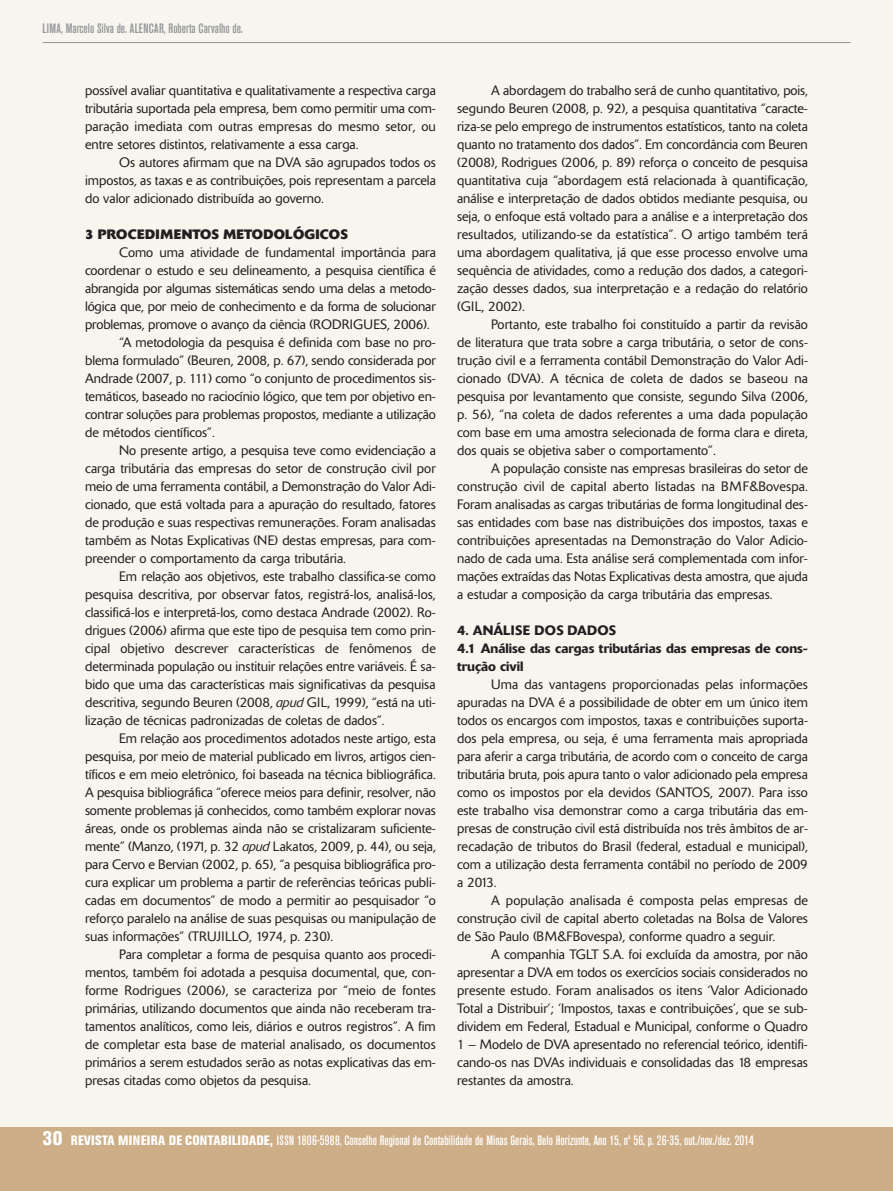
<style>
.page{position:relative;width:893px;height:1191px;background:#f8f5ef}
.page>*{position:absolute;margin:0;border:0;box-sizing:border-box;transform-origin:0 0}
.t1{font:300 13.5px/18px "Delta";color:#231f20;text-align:justify}
.t2{font:500 condensed 13.5px "Akzidenz Grotesk BE";color:#fff}
.t3{font:500 13.5px/18px "Delta";color:#231f20}
.t4{font:500 condensed 13.5px "Akzidenz Grotesk BE";color:#939598}
.t5{font:700 13.5px "Delta";letter-spacing:.02em;color:#231f20}
.s1{font-style:italic}
.s2{font-weight:800;font-size:19.5px}
.s3{font-weight:800}
</style>
<div class="page">
<hr style="left:43px;top:42px;width:807px;height:1px;background:#939598">
<div style="left:0;top:1127px;width:893px;height:64px;background:#ceae87"></div>
<p class="t4" style="left:43px;top:23px;width:202px">LIMA, Marcelo Silva de. ALENCAR, Roberta Carvalho de.</p>
<p class="t1" style="left:85px;top:82px;width:352px">possível avaliar quantitativa e qualitativamente a respectiva carga tributária suportada pela empresa, bem como permitir uma com&shy;paração imediata com outras empresas do mesmo setor, ou entre setores distintos, relativamente a essa carga.</p>
<p class="t1" style="left:85px;top:154px;width:352px;text-indent:34px">Os autores afirmam que na DVA são agrupados todos os impostos, as taxas e as contribuições, pois representam a parcela do valor adicionado distribuída ao governo.</p>
<p class="t5" style="left:85px;top:229px;width:264px">3 PROCEDIMENTOS METODOLÓGICOS</p>
<p class="t1" style="left:119px;top:244px;width:318px">Como uma atividade de fundamental importância para</p>
<p class="t1" style="left:85px;top:262px;width:352px">coordenar o estudo e seu delineamento, a pesquisa científica é</p>
<p class="t1" style="left:85px;top:280px;width:352px">abrangida por algumas sistemáticas sendo uma delas a metodo-</p>
<p class="t1" style="left:85px;top:298px;width:352px">lógica que, por meio de conhecimento e da forma de solucionar</p>
<p class="t1" style="left:85px;top:316px;width:346px">problemas, promove o avanço da ciência (RODRIGUES, 2006).</p>
<p class="t1" style="left:119px;top:334px;width:318px">“A metodologia da pesquisa é definida com base no pro-</p>
<p class="t1" style="left:85px;top:352px;width:352px">blema formulado” (Beuren, 2008, p. 67), sendo considerada por</p>
<p class="t1" style="left:85px;top:370px;width:352px">Andrade (2007, p. 111) como “o conjunto de procedimentos sis-</p>
<p class="t1" style="left:85px;top:388px;width:352px">temáticos, baseado no raciocínio lógico, que tem por objetivo en-</p>
<p class="t1" style="left:85px;top:406px;width:352px">contrar soluções para problemas propostos, mediante a utilização</p>
<p class="t1" style="left:85px;top:424px;width:131px">de métodos científicos”.</p>
<p class="t1" style="left:119px;top:442px;width:318px">No presente artigo, a pesquisa teve como evidenciação a</p>
<p class="t1" style="left:85px;top:460px;width:352px">carga tributária das empresas do setor de construção civil por</p>
<p class="t1" style="left:85px;top:478px;width:352px">meio de uma ferramenta contábil, a Demonstração do Valor Adi-</p>
<p class="t1" style="left:85px;top:496px;width:352px">cionado, que está voltada para a apuração do resultado, fatores</p>
<p class="t1" style="left:85px;top:514px;width:352px">de produção e suas respectivas remunerações. Foram analisadas</p>
<p class="t1" style="left:85px;top:532px;width:352px">também as Notas Explicativas (NE) destas empresas, para com-</p>
<p class="t1" style="left:85px;top:550px;width:262px">preender o comportamento da carga tributária.</p>
<p class="t1" style="left:119px;top:568px;width:318px">Em relação aos objetivos, este trabalho classifica-se como</p>
<p class="t1" style="left:85px;top:586px;width:352px">pesquisa descritiva, por observar fatos, registrá-los, analisá-los,</p>
<p class="t1" style="left:85px;top:604px;width:352px">classificá-los e interpretá-los, como destaca Andrade (2002). Ro-</p>
<p class="t1" style="left:85px;top:622px;width:352px">drigues (2006) afirma que este tipo de pesquisa tem como prin-</p>
<p class="t1" style="left:85px;top:640px;width:352px">cipal objetivo descrever características de fenômenos de</p>
<p class="t1" style="left:85px;top:658px;width:352px">determinada população ou instituir relações entre variáveis. É sa-</p>
<p class="t1" style="left:85px;top:676px;width:352px">bido que uma das características mais significativas da pesquisa</p>
<p class="t1" style="left:85px;top:694px;width:352px">descritiva, segundo Beuren (2008, <span class="s1">apud</span> GIL, 1999), “está na uti-</p>
<p class="t1" style="left:85px;top:712px;width:301px">lização de técnicas padronizadas de coletas de dados”.</p>
<p class="t1" style="left:119px;top:730px;width:318px">Em relação aos procedimentos adotados neste artigo, esta</p>
<p class="t1" style="left:85px;top:748px;width:352px">pesquisa, por meio de material publicado em livros, artigos cien-</p>
<p class="t1" style="left:85px;top:766px;width:352px">tíficos e em meio eletrônico, foi baseada na técnica bibliográfica.</p>
<p class="t1" style="left:85px;top:784px;width:352px">A pesquisa bibliográfica “oferece meios para definir, resolver, não</p>
<p class="t1" style="left:85px;top:802px;width:352px">somente problemas já conhecidos, como também explorar novas</p>
<p class="t1" style="left:85px;top:820px;width:352px">áreas, onde os problemas ainda não se cristalizaram suficiente-</p>
<p class="t1" style="left:85px;top:838px;width:352px">mente” (Manzo, (1971, p. 32 <span class="s1">apud</span> Lakatos, 2009, p. 44), ou seja,</p>
<p class="t1" style="left:85px;top:856px;width:352px">para Cervo e Bervian (2002, p. 65), “a pesquisa bibliográfica pro-</p>
<p class="t1" style="left:85px;top:874px;width:352px">cura explicar um problema a partir de referências teóricas publi-</p>
<p class="t1" style="left:85px;top:892px;width:352px">cadas em documentos” de modo a permitir ao pesquisador “o</p>
<p class="t1" style="left:85px;top:910px;width:352px">reforço paralelo na análise de suas pesquisas ou manipulação de</p>
<p class="t1" style="left:85px;top:928px;width:250px">suas informações” (TRUJILLO, 1974, p. 230).</p>
<p class="t1" style="left:119px;top:946px;width:318px">Para completar a forma de pesquisa quanto aos procedi-</p>
<p class="t1" style="left:85px;top:964px;width:352px">mentos, também foi adotada a pesquisa documental, que, con-</p>
<p class="t1" style="left:85px;top:982px;width:352px">forme Rodrigues (2006), se caracteriza por “meio de fontes</p>
<p class="t1" style="left:85px;top:1000px;width:352px">primárias, utilizando documentos que ainda não receberam tra-</p>
<p class="t1" style="left:85px;top:1018px;width:352px">tamentos analíticos, como leis, diários e outros registros”. A fim</p>
<p class="t1" style="left:85px;top:1036px;width:352px">de completar esta base de material analisado, os documentos</p>
<p class="t1" style="left:85px;top:1054px;width:352px">primários a serem estudados serão as notas explicativas das em-</p>
<p class="t1" style="left:85px;top:1072px;width:227px">presas citadas como objetos da pesquisa.</p>
<p class="t1" style="left:457px;top:82px;width:352px;text-indent:34px">A abordagem do trabalho será de cunho quantitativo, pois, segundo Beuren (2008, p. 92), a pesquisa quantitativa “caracte&shy;riza-se pelo emprego de instrumentos estatísticos, tanto na coleta quanto no tratamento dos dados”. Em concordância com Beuren (2008), Rodrigues (2006, p. 89) reforça o conceito de pesquisa quantitativa cuja “abordagem está relacionada à quantificação, análise e interpretação de dados obtidos mediante pesquisa, ou seja, o enfoque está voltado para a análise e a interpretação dos resultados, utilizando-se da estatística”. O artigo também terá uma abordagem qualitativa, já que esse processo envolve uma sequência de atividades, como a redução dos dados, a categori&shy;zação desses dados, sua interpretação e a redação do relatório (GIL, 2002).</p>
<p class="t1" style="left:457px;top:316px;width:352px;text-indent:34px">Portanto, este trabalho foi constituído a partir da revisão de literatura que trata sobre a carga tributária, o setor de cons&shy;trução civil e a ferramenta contábil Demonstração do Valor Adi&shy;cionado (DVA). A técnica de coleta de dados se baseou na pesquisa por levantamento que consiste, segundo Silva (2006, p. 56), “na coleta de dados referentes a uma dada população com base em uma amostra selecionada de forma clara e direta, dos quais se objetiva saber o comportamento”.</p>
<p class="t1" style="left:457px;top:460px;width:352px;text-indent:34px">A população consiste nas empresas brasileiras do setor de construção civil de capital aberto listadas na BMF&amp;Bovespa.<br>Foram analisadas as cargas tributárias de forma longitudinal des&shy;sas entidades com base nas distribuições dos impostos, taxas e contribuições apresentadas na Demonstração do Valor Adicio&shy;nado de cada uma. Esta análise será complementada com infor&shy;mações extraídas das Notas Explicativas desta amostra, que ajuda a estudar a composição da carga tributária das empresas.</p>
<p class="t3" style="left:457px;top:622px;width:351px">4. ANÁLISE DOS DADOS<br>4.1 Análise das cargas tributárias das empresas de cons&shy;trução civil</p>
<p class="t1" style="left:457px;top:676px;width:352px;text-indent:34px">Uma das vantagens proporcionadas pelas informações apuradas na DVA é a possibilidade de obter em um único item todos os encargos com impostos, taxas e contribuições suporta&shy;dos pela empresa, ou seja, é uma ferramenta mais apropriada para aferir a carga tributária, de acordo com o conceito de carga tributária bruta, pois apura tanto o valor adicionado pela empresa como os impostos por ela devidos (SANTOS, 2007). Para isso este trabalho visa demonstrar como a carga tributária das em&shy;presas de construção civil está distribuída nos três âmbitos de ar&shy;recadação de tributos do Brasil (federal, estadual e municipal), com a utilização desta ferramenta contábil no período de 2009 a 2013.</p>
<p class="t1" style="left:457px;top:892px;width:352px;text-indent:34px">A população analisada é composta pelas empresas de construção civil de capital aberto coletadas na Bolsa de Valores de São Paulo (BM&amp;FBovespa), conforme quadro a seguir.</p>
<p class="t1" style="left:457px;top:946px;width:352px;text-indent:34px">A companhia TGLT S.A. foi excluída da amostra, por não apresentar a DVA em todos os exercícios sociais considerados no presente estudo. Foram analisados os itens ‘Valor Adicionado Total a Distribuir’; ‘Impostos, taxas e contribuições’, que se sub&shy;dividem em Federal, Estadual e Municipal, conforme o Quadro 1 – Modelo de DVA apresentado no referencial teórico, identifi&shy;cando-os nas DVAs individuais e consolidadas das 18 empresas restantes da amostra.</p>
<p class="t2" style="left:43px;top:1135px;width:713px"><span class="s2">30</span> <span class="s3">REVISTA MINEIRA DE CONTABILIDADE,</span> ISSN 1806-5988, Conselho Regional de Contabilidade de Minas Gerais, Belo Horizonte, Ano 15, nº 56, p. 26-35, out./nov./dez. 2014</p>
</div>
